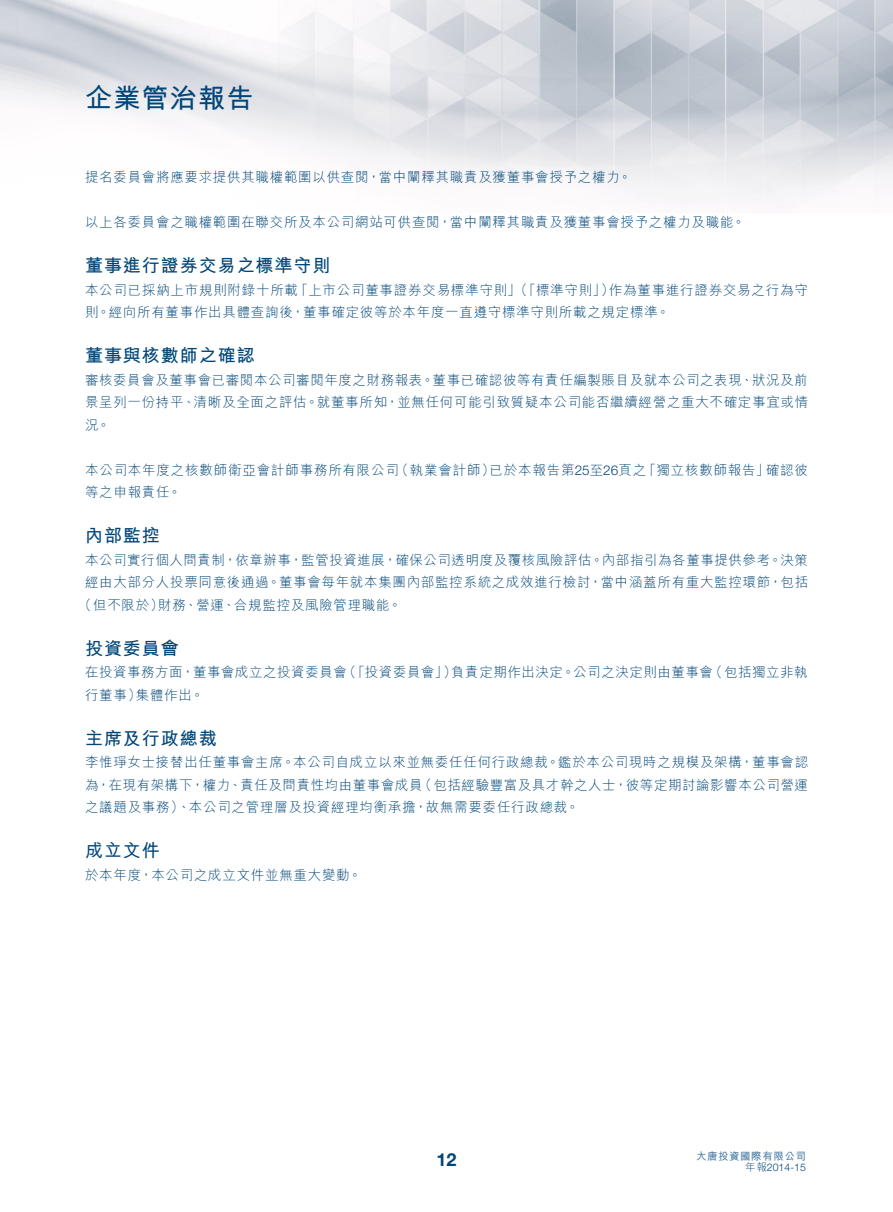
<style>
.page{position:relative;width:893px;height:1212px;background:#fff}
.page>*{position:absolute;margin:0;border:0;box-sizing:border-box;transform-origin:0 0}
.t1{font:700 27px "M Hei HK";letter-spacing:.05em;color:#004678}
.Heading_1{font:700 18px "M Hei HK";letter-spacing:.055em;color:#004678}
.t2{font:700 18px "Helvetica Neue LT Std";color:#004678}
.Body_Text{font:300 13.5px/22.5px "M Hei HK";letter-spacing:.055em;color:#004678}
.t3{font:700 10.5px "M Hei HK";letter-spacing:.055em;color:#4e81a6}
.t4{font:300 10.5px "Helvetica Neue LT Std";letter-spacing:.005em;color:#004678}
.s1{font-family:"Helvetica Neue LT Std"}
.s2{font-family:"M Hei HK"}
</style>
<div class="page">
<img style="left:1px;top:0;width:892px;height:197px">
<img style="left:0;top:0;width:1px;height:213px">
<h1 class="t1" style="left:85px;top:78px;width:170px">企業管治報告</h1>
<p class="Body_Text" style="left:85px;top:166px;width:548px">提名委員會將應要求提供其職權範圍以供查閱，當中闡釋其職責及獲董事會授予之權力。</p>
<p class="Body_Text" style="left:85px;top:211px;width:662px">以上各委員會之職權範圍在聯交所及本公司網站可供查閱，當中闡釋其職責及獲董事會授予之權力及職能。</p>
<p class="Heading_1" style="left:85px;top:252px;width:247px">董事進行證券交易之標準守則</p>
<p class="Body_Text" style="left:609px;top:278px;width:200px">作為董事進行證券交易之行為守</p>
<p class="Body_Text" style="left:295px;top:278px;width:321px">「上市公司董事證券交易標準守則」（「標準守則」）</p>
<p class="Body_Text" style="left:85px;top:278px;width:586px">本公司已採納上市規則附錄十所載<br>則。經向所有董事作出具體查詢後，董事確定彼等於本年度一直遵守標準守則所載之規定標準。</p>
<p class="Heading_1" style="left:85px;top:342px;width:171px">董事與核數師之確認</p>
<p class="Body_Text" style="left:85px;top:368px;width:725px;text-align:justify">審核委員會及董事會已審閱本公司審閱年度之財務報表。董事已確認彼等有責任編製賬目及就本公司之表現、狀況及前景呈列一份持平、清晰及全面之評估。就董事所知，並無任何可能引致質疑本公司能否繼續經營之重大不確定事宜或情況。</p>
<p class="Body_Text" style="left:766px;top:458px;width:44px">確認彼</p>
<p class="Body_Text" style="left:85px;top:458px;width:316px">本公司本年度之核數師衛亞會計師事務所有限公司等之申報責任。</p>
<p class="Heading_1" style="left:85px;top:522px;width:76px">內部監控</p>
<p class="Body_Text" style="left:85px;top:548px;width:724px">本公司實行個人問責制，依章辦事，監管投資進展，確保公司透明度及覆核風險評估。內部指引為各董事提供參考。決策</p>
<p class="Body_Text" style="left:85px;top:571px;width:725px">經由大部分人投票同意後通過。董事會每年就本集團內部監控系統之成效進行檢討，當中涵蓋所有重大監控環節，包括</p>
<p class="Body_Text" style="left:158px;top:593px;width:245px">財務、營運、合規監控及風險管理職能。</p>
<p class="Body_Text" style="left:395px;top:458px;width:101px">（執業會計師）</p>
<p class="Body_Text" style="left:643px;top:458px;width:128px">「獨立核數師報告」</p>
<p class="Body_Text" style="left:490px;top:458px;width:158px">已於本報告第<span class="s1">25</span>至<span class="s1">26</span>頁之</p>
<p class="Body_Text" style="left:78px;top:593px;width:87px">（但不限於）</p>
<p class="Heading_1" style="left:85px;top:635px;width:95px">投資委員會</p>
<p class="Body_Text" style="left:343px;top:661px;width:115px">（「投資委員會」）</p>
<p class="Body_Text" style="left:709px;top:661px;width:100px">（包括獨立非執</p>
<p class="Body_Text" style="left:136px;top:661px;width:213px;text-indent:-51px">在投資事務方面，董事會成立之投資委員會集體作出。</p>
<p class="Body_Text" style="left:451px;top:661px;width:263px">負責定期作出決定。公司之決定則由董事會</p>
<p class="Body_Text" style="left:85px;top:683px;width:58px">行董事）</p>
<p class="Heading_1" style="left:85px;top:725px;width:133px">主席及行政總裁</p>
<p class="Body_Text" style="left:85px;top:751px;width:725px;text-align:right">李惟琤女士接替出任董事會主席。本公司自成立以來並無委任任何行政總裁。鑑於本公司現時之規模及架構，董事會認（包括經驗豐富及具才幹之人士，彼等定期討論影響本公司營運</p>
<p class="Body_Text" style="left:85px;top:773px;width:496px">為，在現有架構下，權力、責任及問責性均由董事會成員<br>之議題及事務）、本公司之管理層及投資經理均衡承擔，故無需要委任行政總裁。</p>
<p class="Heading_1" style="left:85px;top:837px;width:76px">成立文件</p>
<p class="Body_Text" style="left:85px;top:863px;width:278px">於本年度，本公司之成立文件並無重大變動。</p>
<h2 class="t2" style="left:436px;top:1148px;width:22px">12</h2>
<p class="t3" style="left:696px;top:1148px;width:112px">大唐投資國際有限公司</p>
<p class="t4" style="left:745px;top:1161px;width:62px"><span class="s2">年報</span>2014-15</p>
</div>
